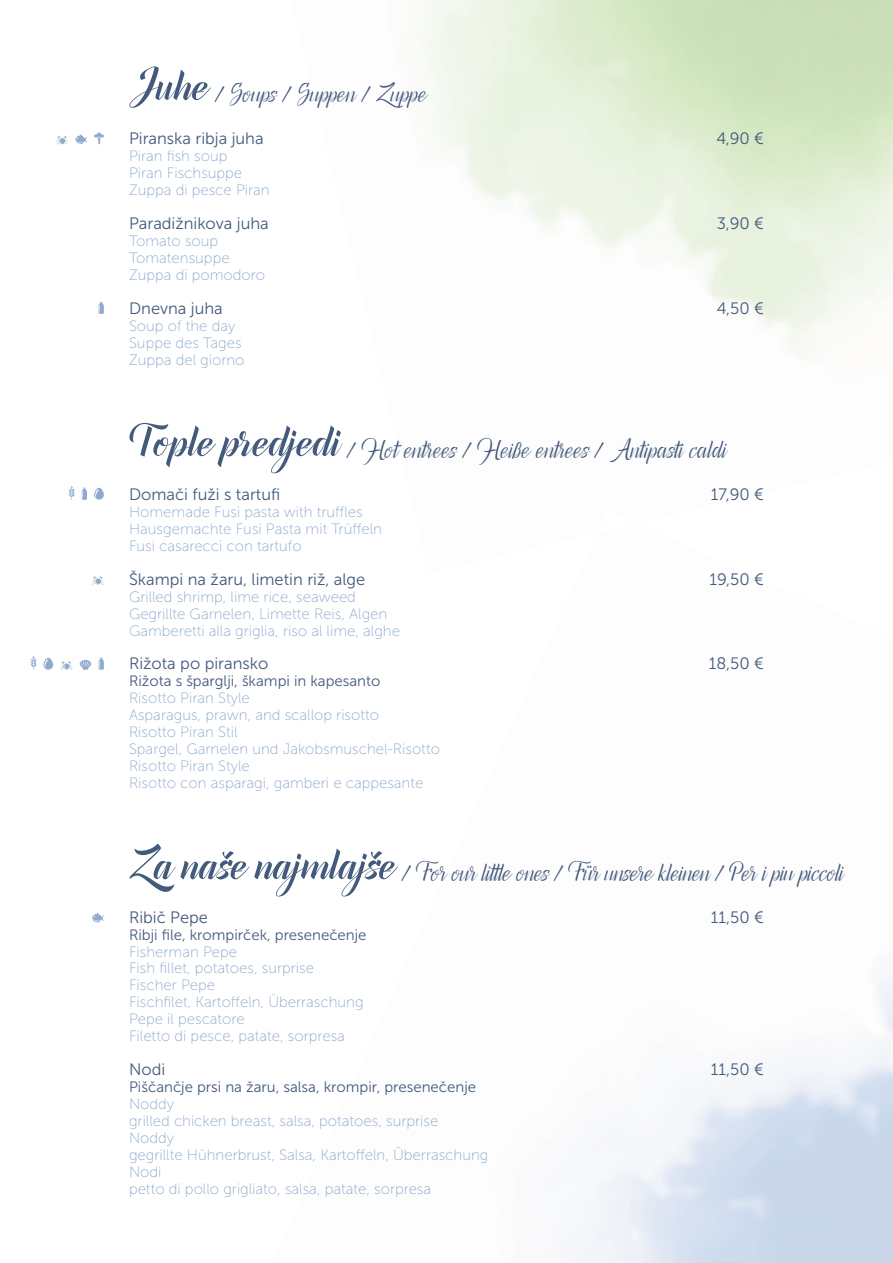
<style>
.page{position:relative;width:893px;height:1263px;background:#fff}
.page>*{position:absolute;margin:0;border:0;box-sizing:border-box;transform-origin:0 0}
.t1{font:33.75px "Canela Bark PERSONALUSE";color:#435a7c}
.t2{font:16.5px "Museo Sans 300";color:#435a7c}
.t3{font:15px/17px "Museo Sans 100";color:#90aacd}
.t4{font:15px "Museo Sans 300";color:#435a7c}
.s1{font-family:"Canela Bark Bold PERSONALUSE";font-size:57px}
</style>
<div class="page">
<svg style="left:94px;top:133px;width:10px;height:11px"></svg>
<svg style="left:75px;top:135px;width:12px;height:10px"></svg>
<svg style="left:56px;top:136px;width:12px;height:8px"></svg>
<svg style="left:30px;top:656px;width:7px;height:14px"></svg>
<svg style="left:43px;top:658px;width:10px;height:12px"></svg>
<svg style="left:60px;top:661px;width:12px;height:9px"></svg>
<svg style="left:68px;top:486px;width:7px;height:13px"></svg>
<svg style="left:82px;top:488px;width:5px;height:12px"></svg>
<svg style="left:99px;top:302px;width:5px;height:12px"></svg>
<svg style="left:94px;top:488px;width:10px;height:11px"></svg>
<svg style="left:92px;top:576px;width:12px;height:9px"></svg>
<svg style="left:79px;top:660px;width:13px;height:10px"></svg>
<svg style="left:99px;top:658px;width:5px;height:12px"></svg>
<svg style="left:92px;top:913px;width:12px;height:10px"></svg>
<h1 class="t1" style="left:129px;top:76px;width:301px"><span class="s1">Juhe</span> / Soups / Suppen / Zuppe</h1>
<p class="t2" style="left:129px;top:130px;width:136px">Piranska ribja juha</p>
<p class="t3" style="left:129px;top:148px;width:142px">Piran fish soup<br>Piran Fischsuppe<br>Zuppa di pesce Piran</p>
<p class="t2" style="left:129px;top:214px;width:141px">Paradižnikova juha</p>
<p class="t3" style="left:129px;top:232px;width:138px">Tomato soup<br>Tomatensuppe<br>Zuppa di pomodoro</p>
<p class="t2" style="left:129px;top:299px;width:95px">Dnevna juha</p>
<p class="t3" style="left:129px;top:317px;width:117px">Soup of the day<br>Suppe des Tages<br>Zuppa del giorno</p>
<p class="t2" style="left:716px;top:130px;width:49px">4,90 €</p>
<p class="t2" style="left:717px;top:214px;width:49px">3,90 €</p>
<p class="t2" style="left:717px;top:299px;width:49px">4,50 €</p>
<h1 class="t1" style="left:129px;top:432px;width:601px"><span class="s1">Tople predjedi</span> / Hot entrees / Heiße entrees / Antipasti caldi</h1>
<p class="t2" style="left:129px;top:485px;width:153px">Domači fuži s tartufi</p>
<p class="t3" style="left:129px;top:503px;width:254px">Homemade Fusi pasta with truffles<br>Hausgemachte Fusi Pasta mit Trüffeln<br>Fusi casarecci con tartufo</p>
<p class="t2" style="left:129px;top:570px;width:238px">Škampi na žaru, limetin riž, alge</p>
<p class="t3" style="left:129px;top:588px;width:273px">Grilled shrimp, lime rice, seaweed<br>Gegrillte Garnelen, Limette Reis, Algen<br>Gamberetti alla griglia, riso al lime, alghe</p>
<p class="t2" style="left:129px;top:655px;width:141px">Rižota po piransko</p>
<p class="t4" style="left:129px;top:673px;width:253px">Rižota s šparglji, škampi in kapesanto</p>
<p class="t3" style="left:129px;top:690px;width:312px">Risotto Piran Style<br>Asparagus, prawn, and scallop risotto<br>Risotto Piran Stil<br>Spargel, Garnelen und Jakobsmuschel-Risotto<br>Risotto Piran Style<br>Risotto con asparagi, gamberi e cappesante</p>
<p class="t2" style="left:711px;top:485px;width:55px">17,90 €</p>
<p class="t2" style="left:709px;top:570px;width:56px">19,50 €</p>
<p class="t2" style="left:709px;top:655px;width:57px">18,50 €</p>
<h1 class="t1" style="left:129px;top:855px;width:718px"><span class="s1">Za naše najmlajše</span> / For our little ones / Für unsere kleinen / Per i piu piccoli</h1>
<p class="t2" style="left:129px;top:908px;width:81px">Ribič Pepe</p>
<p class="t4" style="left:129px;top:926px;width:239px">Ribji file, krompirček, presenečenje</p>
<p class="t3" style="left:129px;top:943px;width:236px">Fisherman Pepe<br>Fish fillet, potatoes, surprise<br>Fischer Pepe<br>Fischfilet, Kartoffeln, Überraschung<br>Pepe il pescatore<br>Filetto di pesce, patate, sorpresa</p>
<p class="t2" style="left:129px;top:1060px;width:38px">Nodi</p>
<p class="t4" style="left:129px;top:1079px;width:349px">Piščančje prsi na žaru, salsa, krompir, presenečenje</p>
<p class="t3" style="left:129px;top:1096px;width:361px">Noddy<br>grilled chicken breast, salsa, potatoes, surprise<br>Noddy<br>gegrillte Hühnerbrust, Salsa, Kartoffeln, Überraschung<br>Nodi<br>petto di pollo grigliato, salsa, patate, sorpresa</p>
<p class="t2" style="left:711px;top:908px;width:55px">11,50 €</p>
<p class="t2" style="left:711px;top:1060px;width:55px">11,50 €</p>
</div>
